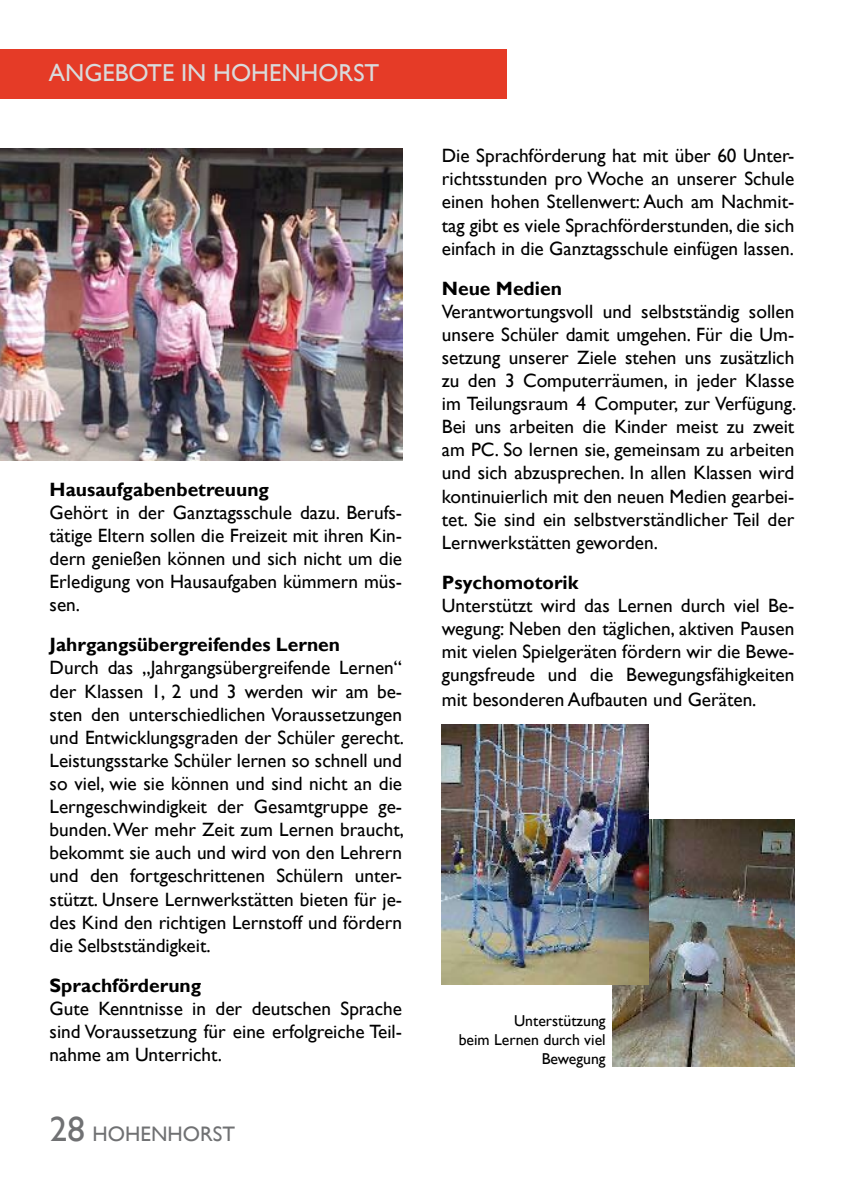
<style>
.page{position:relative;width:844px;height:1191px;background:#fff}
.page>*{position:absolute;margin:0;border:0;box-sizing:border-box;transform-origin:0 0}
.t1{font:24.5px "Gill Sans";color:#d9dadb}
.t2{font:21px "Gill Sans";color:#707173}
.t3{font:19.25px/23.1px "Gill Sans";color:#000;text-align:justify}
.t4{font:700 19.25px "Gill Sans";color:#000}
.t5{font:15.75px/18.9px "Gill Sans";color:#000;text-align:right}
.s1{font-size:35px}
</style>
<div class="page">
<div style="left:0;top:50px;width:506px;height:49px;background:#e53b27"></div>
<img style="left:0;top:149px;width:402px;height:311px">
<img style="left:612px;top:820px;width:182px;height:247px">
<img style="left:441px;top:724px;width:206px;height:260px">
<p class="t1" style="left:49px;top:59px;width:332px">ANGEBOTE IN HOHENHORST</p>
<p class="t4" style="left:50px;top:478px;width:221px">Hausaufgabenbetreuung</p>
<p class="t3" style="left:50px;top:501px;width:354px">Gehört in der Ganztagsschule dazu. Berufs&shy;tätige Eltern sollen die Freizeit mit ihren Kin&shy;dern genießen können und sich nicht um die Erledigung von Hausaufgaben kümmern müs&shy;sen.</p>
<p class="t4" style="left:50px;top:633px;width:292px">Jahrgangsübergreifendes Lernen</p>
<p class="t3" style="left:50px;top:657px;width:356px">Durch das „Jahrgangsübergreifende Lernen“ der Klassen 1, 2 und 3 werden wir am be&shy;sten den unterschiedlichen Voraussetzungen und Entwicklungsgraden der Schüler gerecht.<br>Leistungsstarke Schüler lernen so schnell und so viel, wie sie können und sind nicht an die Lerngeschwindigkeit der Gesamtgruppe ge&shy;bunden. Wer mehr Zeit zum Lernen braucht, bekommt sie auch und wird von den Lehrern und den fortgeschrittenen Schülern unter&shy;stützt. Unsere Lernwerkstätten bieten für je&shy;des Kind den richtigen Lernstoff und fördern die Selbstständigkeit.</p>
<p class="t4" style="left:50px;top:973px;width:153px">Sprachförderung</p>
<p class="t3" style="left:50px;top:997px;width:354px">Gute Kenntnisse in der deutschen Sprache sind Voraussetzung für eine erfolgreiche Teil&shy;nahme am Unterricht.</p>
<p class="t2" style="left:50px;top:1121px;width:187px"><span class="s1">28</span> HOHENHORST</p>
<p class="t3" style="left:441px;top:144px;width:354px">Die Sprachförderung hat mit über 60 Unter&shy;richtsstunden pro Woche an unserer Schule einen hohen Stellenwert: Auch am Nachmit&shy;tag gibt es viele Sprachförderstunden, die sich einfach in die Ganztagsschule einfügen lassen.</p>
<p class="t4" style="left:441px;top:276px;width:122px">Neue Medien</p>
<p class="t3" style="left:441px;top:300px;width:356px">Verantwortungsvoll und selbstständig sollen unsere Schüler damit umgehen. Für die Um&shy;setzung unserer Ziele stehen uns zusätzlich zu den 3 Computerräumen, in jeder Klasse im Teilungsraum 4 Computer, zur Verfügung.<br>Bei uns arbeiten die Kinder meist zu zweit am PC. So lernen sie, gemeinsam zu arbeiten und sich abzusprechen. In allen Klassen wird kontinuierlich mit den neuen Medien gearbei&shy;tet. Sie sind ein selbstverständlicher Teil der Lernwerkstätten geworden.</p>
<p class="t4" style="left:441px;top:570px;width:138px">Psychomotorik</p>
<p class="t3" style="left:441px;top:594px;width:354px">Unterstützt wird das Lernen durch viel Be&shy;wegung: Neben den täglichen, aktiven Pausen mit vielen Spielgeräten fördern wir die Bewe&shy;gungsfreude und die Bewegungsfähigkeiten</p>
<p class="t3" style="left:441px;top:688px;width:316px">mit besonderen Aufbauten und Geräten.</p>
<p class="t5" style="left:458px;top:1011px;width:148px">Unterstützung<br>beim Lernen durch viel<br>Bewegung</p>
</div>
